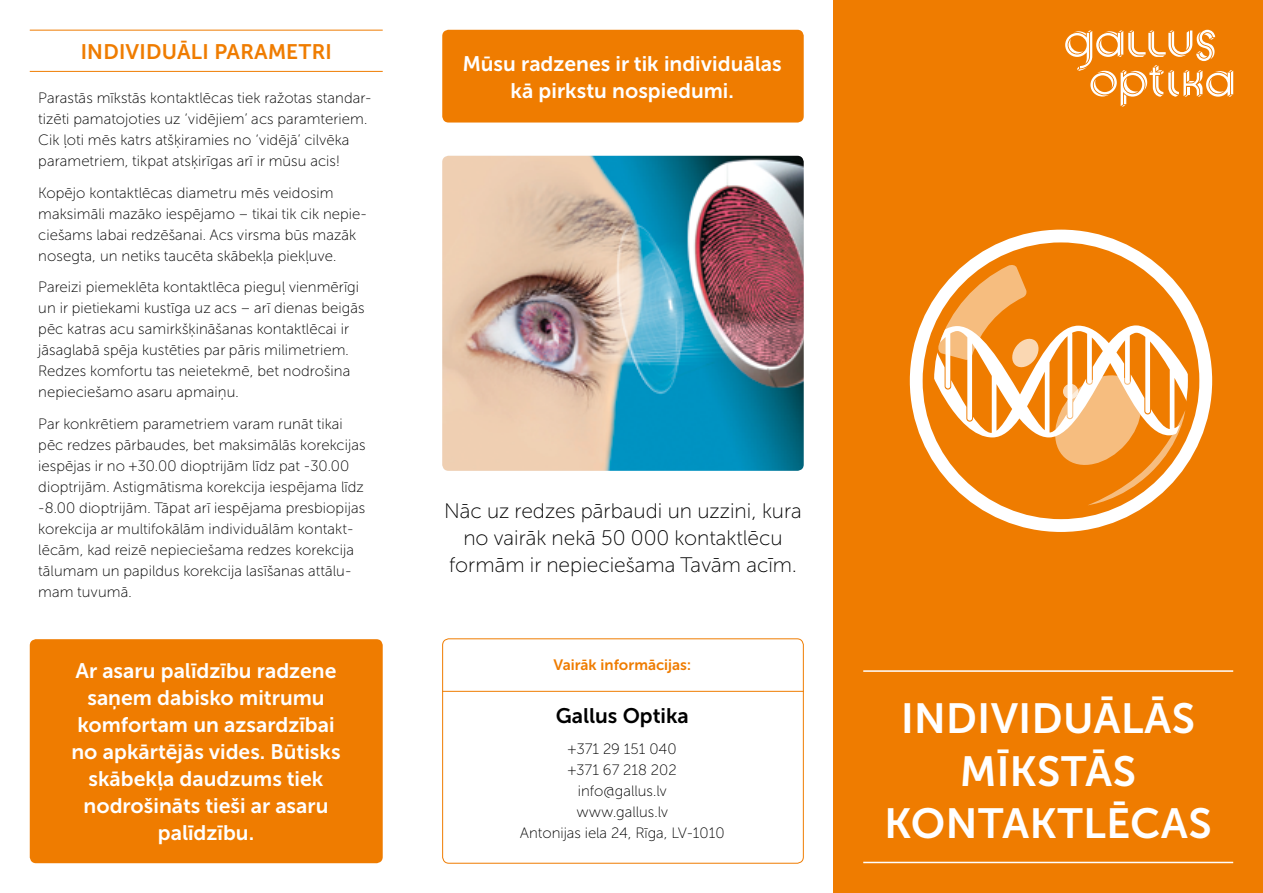
<style>
.page{position:relative;width:1263px;height:893px;background:#fff}
.page>*{position:absolute;margin:0;border:0;box-sizing:border-box;transform-origin:0 0}
.t1{font:42px/52.5px "Museo Sans Cyrl 700";letter-spacing:.01em;color:#fff;text-align:center}
.t2{font:21px/27px "Museo Sans Cyrl 700";color:#fff;text-align:center}
.t3{font:21px/27px "Museo Sans Cyrl 100";color:#000;text-align:center}
.t4{font:21px "Museo Sans Cyrl 700";letter-spacing:.01em;color:#ef7c00}
.t5{font:21px "Museo Sans Cyrl 700";color:#000}
.t6{font:15px/21px "Museo Sans Cyrl 100";letter-spacing:.005em;color:#000}
.t7{font:15px "Museo Sans Cyrl 700";color:#ef7c00}
</style>
<div class="page">
<div style="left:833px;top:0;width:430px;height:893px;background:#ef7c00"></div>
<svg style="left:1065px;top:30px;width:168px;height:77px"></svg>
<hr style="left:863px;top:862px;width:370px;height:1px;background:#fff">
<hr style="left:863px;top:670px;width:370px;height:2px;background:#fff">
<hr style="left:30px;top:30px;width:353px;height:1px;background:#ef7c00">
<hr style="left:30px;top:71px;width:353px;height:1px;background:#ef7c00">
<div style="left:442px;top:638px;width:362px;height:226px;border:1px solid #ef7c00;border-radius:6px"></div>
<hr style="left:442px;top:691px;width:362px;height:1px;background:#ef7c00">
<div style="left:30px;top:639px;width:353px;height:224px;background:#ef7c00;border-radius:6px"></div>
<div style="left:442px;top:30px;width:362px;height:93px;background:#ef7c00;border-radius:6px"></div>
<img style="left:442px;top:156px;width:362px;height:315px">
<svg style="left:910px;top:230px;width:302px;height:302px"></svg>
<svg style="left:934px;top:265px;width:254px;height:240px"></svg>
<h2 class="t4" style="left:81px;top:40px;width:252px">INDIVIDUĀLI PARAMETRI</h2>
<p class="t6" style="left:38px;top:88px;width:335px">Parastās mīkstās kontaktlēcas tiek ražotas standar&shy;tizēti pamatojoties uz ‘vidējiem’ acs paramteriem.<br>Cik ļoti mēs katrs atšķiramies no ‘vidējā’ cilvēka parametriem, tikpat atsķirīgas arī ir mūsu acis!</p>
<p class="t6" style="left:38px;top:182px;width:330px">Kopējo kontaktlēcas diametru mēs veidosim maksimāli mazāko iespējamo – tikai tik cik nepie&shy;ciešams labai redzēšanai. Acs virsma būs mazāk nosegta, un netiks taucēta skābekļa piekļuve.</p>
<p class="t6" style="left:38px;top:277px;width:328px">Pareizi piemeklēta kontaktlēca pieguļ vienmērīgi un ir pietiekami kustīga uz acs – arī dienas beigās pēc katras acu samirkšķināšanas kontaktlēcai ir jāsaglabā spēja kustēties par pāris milimetriem.<br>Redzes komfortu tas neietekmē, bet nodrošina nepieciešamo asaru apmaiņu.</p>
<p class="t6" style="left:38px;top:413px;width:329px">Par konkrētiem parametriem varam runāt tikai pēc redzes pārbaudes, bet maksimālās korekcijas iespējas ir no +30.00 dioptrijām līdz pat -30.00 dioptrijām. Astigmātisma korekcija iespējama līdz -8.00 dioptrijām. Tāpat arī iespējama presbiopijas korekcija ar multifokālām individuālām kontakt&shy;lēcām, kad reizē nepieciešama redzes korekcija tālumam un papildus korekcija lasīšanas attālu&shy;mam tuvumā.</p>
<h2 class="t2" style="left:71px;top:657px;width:271px">Ar asaru palīdzību radzene saņem dabisko mitrumu komfortam un azsardzībai no apkārtējās vides. Būtisks skābekļa daudzums tiek nodrošināts tieši ar asaru palīdzību.</h2>
<h2 class="t2" style="left:463px;top:50px;width:320px">Mūsu radzenes ir tik individuālas kā pirkstu nospiedumi.</h2>
<h2 class="t3" style="left:444px;top:498px;width:359px">Nāc uz redzes pārbaudi un uzzini, kura no vairāk nekā 50 000 kontaktlēcu formām ir nepieciešama Tavām acīm.</h2>
<p class="t7" style="left:554px;top:657px;width:139px">Vairāk informācijas:</p>
<h2 class="t5" style="left:556px;top:704px;width:135px">Gallus Optika</h2>
<p class="t6" style="left:520px;top:739px;width:207px;text-align:center">+371 29 151 040<br>+371 67 218 202<br>info@gallus.lv<br>www.gallus.lv<br>Antonijas iela 24, Rīga, LV-1010</p>
<h1 class="t1" style="left:885px;top:693px;width:329px">INDIVIDUĀLĀS<br>MĪKSTĀS<br>KONTAKTLĒCAS</h1>
</div>
